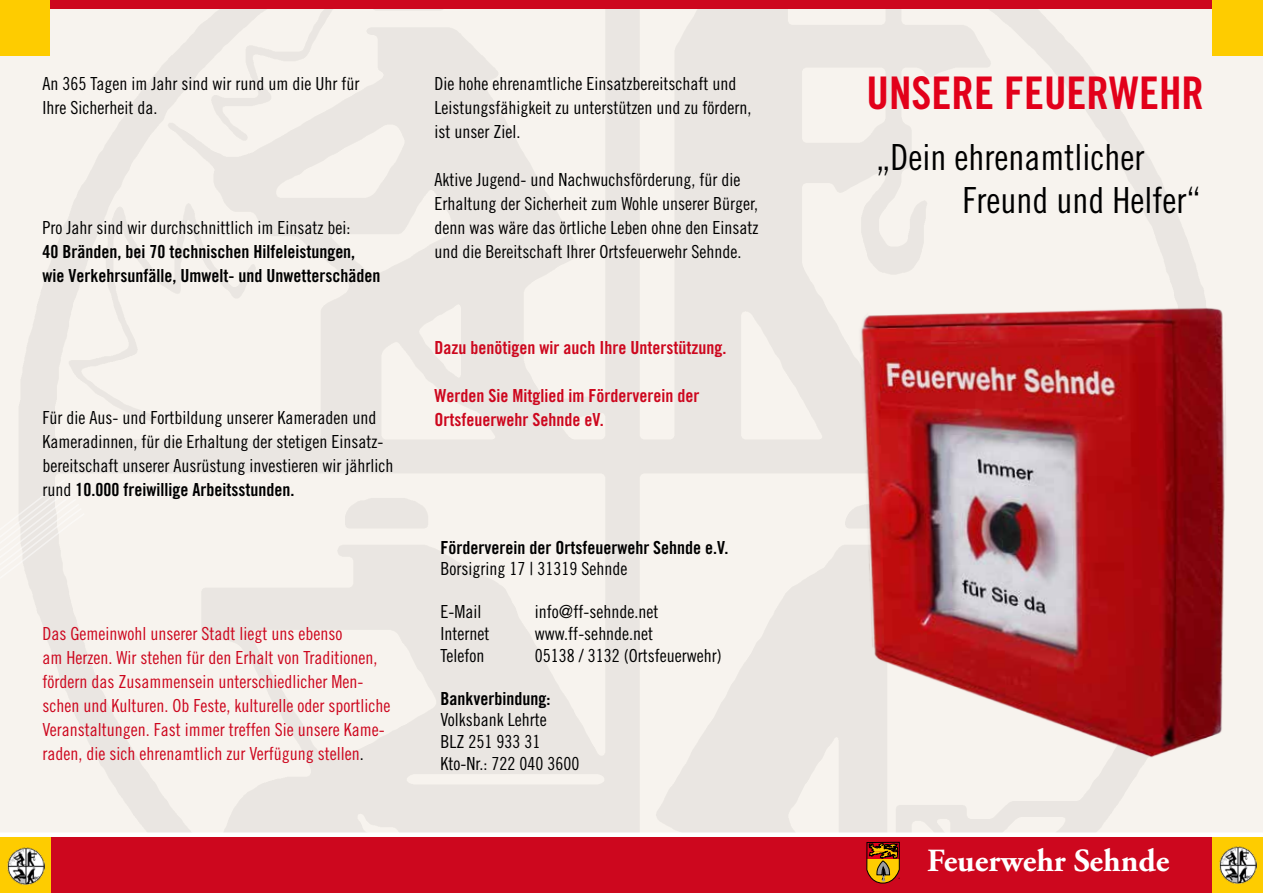
<style>
.page{position:relative;width:1263px;height:893px;background:#fff}
.page>*{position:absolute;margin:0;border:0;box-sizing:border-box;transform-origin:0 0}
.t1{font:45px "Trade Gothic LT Std Bd Cn 20";color:#e2001a}
.t2{font:36px/43.2px "Trade Gothic LT Std Cn 18";color:#000}
.t3{font:700 32.25px "Adobe Garamond Pro";color:#fff}
.t4{font:18px/24px "Trade Gothic LT Std Cn 18";color:#000}
.t5{font:18px/24px "Trade Gothic LT Std Cn 18";color:#cd071e}
.t6{font:18px/24px "Trade Gothic LT Std Bd Cn 20";color:#000}
.t7{font:18px/24px "Trade Gothic LT Std Bd Cn 20";color:#cd071e}
.s1{font-family:"Trade Gothic LT Std Cn 18"}
.s2{color:#000}
</style>
<div class="page">
<div style="left:0;top:0;width:1263px;height:893px;background:linear-gradient(to right,#f1ede9,#f3efea)"></div>
<div style="left:0;top:0;width:1263px;height:9px;background:#cd071e"></div>
<div style="left:837px;top:833px;width:426px;height:60px;background:#cd071e"></div>
<div style="left:0;top:833px;width:838px;height:60px;background:#cd071e"></div>
<svg style="left:0;top:478px;width:86px;height:415px;background:#f1e1de"></svg>
<svg style="left:866px;top:842px;width:34px;height:42px"></svg>
<div style="left:1213px;top:836px;width:50px;height:57px;background:#fecc00"></div>
<div style="left:1213px;top:0;width:50px;height:56px;background:#fecc00"></div>
<img style="left:1219px;top:846px;width:37px;height:38px">
<div style="left:0;top:838px;width:50px;height:55px;background:#fecc00"></div>
<div style="left:0;top:0;width:50px;height:56px;background:#fecc00"></div>
<img style="left:7px;top:848px;width:38px;height:37px">
<div style="left:0;top:832px;width:1263px;height:5px;background:#fff"></div>
<img style="left:837px;top:171px;width:426px;height:589px">
<p class="t4" style="left:43px;top:71px;width:318px">An 365 Tagen im Jahr sind wir rund um die Uhr für<br>Ihre Sicherheit da.</p>
<p class="t4" style="left:43px;top:215px;width:309px">Pro Jahr sind wir durchschnittlich im Einsatz bei:</p>
<p class="t6" style="left:43px;top:239px;width:339px">40 Bränden, bei 70 technischen Hilfeleistungen, wie Verkehrsunfälle, Umwelt- und Unwetterschäden</p>
<p class="t4" style="left:43px;top:405px;width:352px">Für die Aus- und Fortbildung unserer Kameraden und<br>Kameradinnen, für die Erhaltung der stetigen Einsatz&shy;bereitschaft unserer Ausrüstung investieren wir jährlich</p>
<p class="t6" style="left:43px;top:477px;width:253px"><span class="s1">rund</span> 10.000 freiwillige Arbeitsstunden.</p>
<p class="t5" style="left:43px;top:621px;width:349px">Das Gemeinwohl unserer Stadt liegt uns ebenso<br>am Herzen. Wir stehen für den Erhalt von Traditionen, fördern das Zusammensein unterschiedlicher Men&shy;schen und Kulturen. Ob Feste, kulturelle oder sportliche Veranstaltungen. Fast immer treffen Sie unsere Kame&shy;raden, die sich ehrenamtlich zur Verfügung stellen<span class="s2">.</span></p>
<p class="t4" style="left:435px;top:71px;width:318px">Die hohe ehrenamtliche Einsatzbereitschaft und<br>Leistungsfähigkeit zu unterstützen und zu fördern, ist unser Ziel.</p>
<p class="t4" style="left:435px;top:167px;width:325px">Aktive Jugend- und Nachwuchsförderung, für die Erhaltung der Sicherheit zum Wohle unserer Bürger, denn was wäre das örtliche Leben ohne den Einsatz und die Bereitschaft Ihrer Ortsfeuerwehr Sehnde.</p>
<p class="t7" style="left:435px;top:335px;width:293px">Dazu benötigen wir auch Ihre Unterstützung.</p>
<p class="t7" style="left:435px;top:383px;width:266px">Werden Sie Mitglied im Förderverein der<br>Ortsfeuerwehr Sehnde eV.</p>
<p class="t6" style="left:440px;top:535px;width:290px">Förderverein der Ortsfeuerwehr Sehnde e.V.</p>
<p class="t4" style="left:440px;top:556px;width:188px">Borsigring 17 | 31319 Sehnde</p>
<p class="t4" style="left:440px;top:600px;width:42px">E-Mail</p>
<p class="t4" style="left:535px;top:600px;width:125px">info@ff-sehnde.net</p>
<p class="t4" style="left:440px;top:621px;width:50px">Internet</p>
<p class="t4" style="left:535px;top:621px;width:120px">www.ff-sehnde.net</p>
<p class="t4" style="left:440px;top:643px;width:46px">Telefon</p>
<p class="t4" style="left:535px;top:643px;width:188px">05138 / 3132 (Ortsfeuerwehr)</p>
<p class="t6" style="left:440px;top:686px;width:111px">Bankverbindung:</p>
<p class="t4" style="left:440px;top:709px;width:140px;line-height:21.6px">Volksbank Lehrte<br>BLZ 251 933 31<br>Kto-Nr.: 722 040 3600</p>
<h1 class="t1" style="left:867px;top:66px;width:339px">UNSERE FEUERWEHR</h1>
<h2 class="t2" style="left:962px;top:135px;width:239px;text-indent:-86px">„Dein ehrenamtlicher<br>Freund und Helfer“</h2>
<h3 class="t3" style="left:927px;top:842px;width:244px">Feuerwehr Sehnde</h3>
</div>
